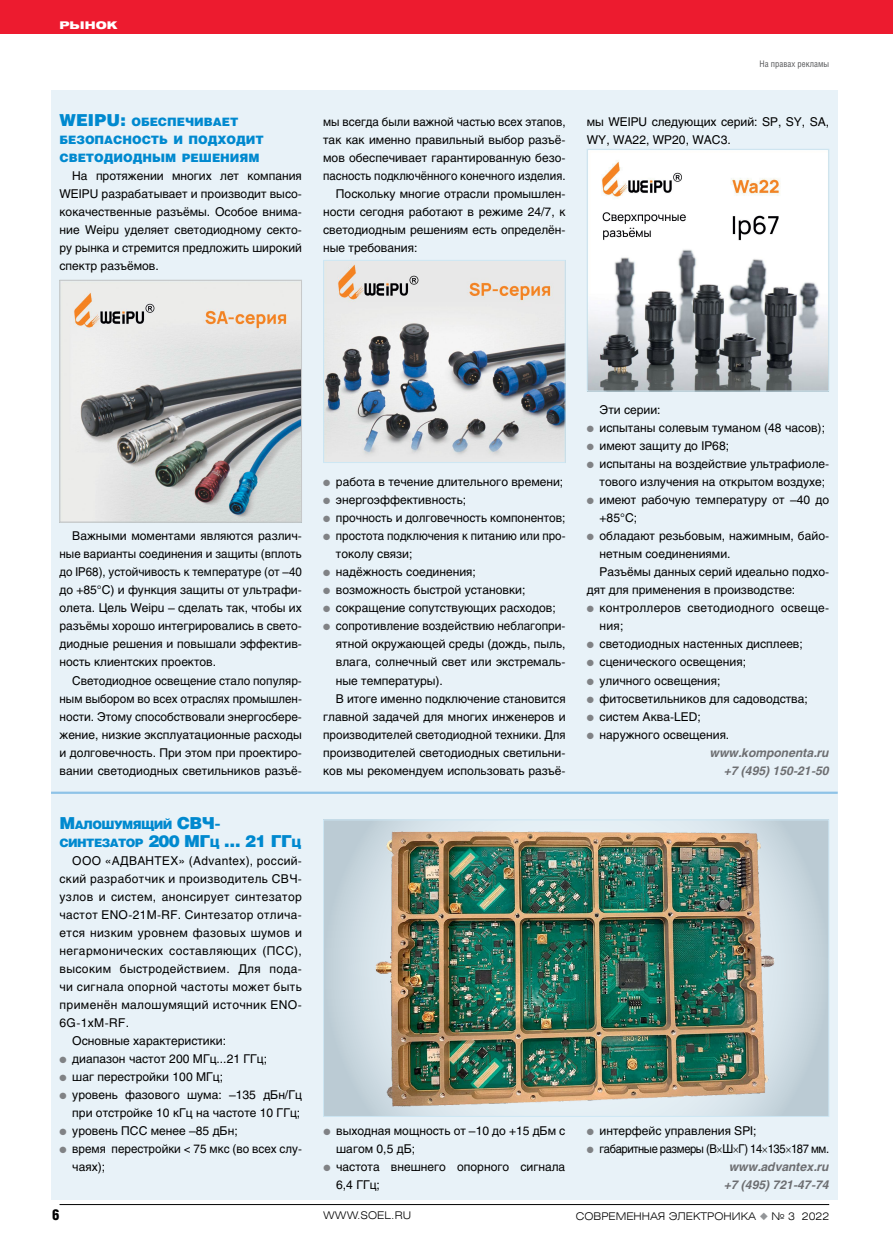
<style>
.page{position:relative;width:893px;height:1251px;background:#fff}
.page>*{position:absolute;margin:0;border:0;box-sizing:border-box;transform-origin:0 0}
.t1{font:16.5px "Helios Black C";color:#0089cf}
.t2{font:15px "Helios Cond Black C";color:#000}
.t3{font:12px/18px "Helios C";color:#000}
.t4{font:12px "Helios C";letter-spacing:.03em;color:#000}
.t5{font:12px/18px "Helios C";color:#000;scale:.96 1}
.t6{font:12px/18px "Helios C";letter-spacing:-.035em;color:#000;text-align:right;scale:.93 1}
.t7{font:12px "Helios C";color:#000;scale:.95 1}
.t8{font:12px/18px "Helios C";letter-spacing:.02em;color:#000}
.t9{font:italic 700 12px "Helios C";color:#6d6e71}
.t10{font:12px "Calibri";color:#000}
.t11{font:11.55px/18px "Helios Black C";color:#0089cf}
.t12{font:11.55px "Helios Black C";letter-spacing:-.05em;color:#0089cf}
.t13{font:10.5px "Helios Ext Light C";color:#000}
.t14{font:10.5px "Helios Ext Black C";color:#fff}
.t15{font:9px "Helios Cond C";color:#58595b}
.s1{font-size:16.5px}
.s2{color:#808285}
.s3{font-weight:700;font-style:italic;color:#6d6e71}
.s4{color:#939598}
</style>
<div class="page">
<div style="left:0;top:0;width:893px;height:34px;background:#ed1b2f"></div>
<hr style="left:60px;top:1203px;width:769px;height:1px;background:#000">
<div style="left:51px;top:90px;width:787px;height:1109px;background:#e8f2f8"></div>
<img style="left:62px;top:282px;width:238px;height:238px">
<div style="left:60px;top:280px;width:242px;height:242px;border:1px solid #c7c9ca"></div>
<img style="left:325px;top:262px;width:239px;height:199px">
<div style="left:323px;top:260px;width:243px;height:203px;border:1px solid #cde7f4"></div>
<img style="left:589px;top:151px;width:238px;height:238px">
<div style="left:587px;top:149px;width:242px;height:242px;border:1px solid #cde7f4"></div>
<hr style="left:51px;top:791px;width:787px;height:1px;background:#78b7e4">
<hr style="left:51px;top:792px;width:787px;height:1px;background:#78b7e4">
<svg style="left:325px;top:821px;width:502px;height:293px;background:#c4d3db"></svg>
<img style="left:369px;top:821px;width:414px;height:292px">
<div style="left:323px;top:819px;width:506px;height:297px;border:1px solid #cde7f4"></div>
<p class="t14" style="left:60px;top:19px;width:59px">РЫНОК</p>
<p class="t11" style="left:60px;top:112px;width:206px"><span class="s1">WEIPU:</span> обеспечивает безопасность и подходит светодиодным решениям</p>
<p class="t3" style="left:60px;top:167px;width:244px;text-align:justify;text-indent:13px">На протяжении многих лет компания WEIPU разрабатывает и производит высо&shy;кокачественные разъёмы. Особое внима&shy;ние Weipu уделяет светодиодному секто&shy;ру рынка и стремится предложить широкий спектр разъёмов.</p>
<p class="t5" style="left:323px;top:113px;width:254px">мы всегда были важной частью всех этапов,</p>
<p class="t3" style="left:323px;top:131px;width:244px">так как именно правильный выбор разъё-</p>
<p class="t3" style="left:323px;top:149px;width:244px">мов обеспечивает гарантированную безо-</p>
<p class="t7" style="left:323px;top:169px;width:257px">пасность подключённого конечного изделия.</p>
<p class="t3" style="left:336px;top:185px;width:231px">Поскольку многие отрасли промышлен-</p>
<p class="t3" style="left:323px;top:203px;width:244px">ности сегодня работают в режиме 24/7, к</p>
<p class="t3" style="left:323px;top:221px;width:244px">светодиодным решениям есть определён-</p>
<p class="t3" style="left:323px;top:239px;width:96px">ные требования:</p>
<p class="t15" style="left:760px;top:58px;width:71px">На правах рекламы</p>
<p class="t3" style="left:587px;top:113px;width:244px">мы WEIPU следующих серий: SP, SY, SA,<br>WY, WA22, WP20, WAC3.</p>
<p class="t10" style="left:629px;top:216px;width:7px">..</p>
<p class="t3" style="left:60px;top:527px;width:244px;text-align:justify;text-indent:13px">Важными моментами являются различ&shy;ные варианты соединения и защиты (вплоть до IP68), устойчивость к температуре (от –40 до +85°C) и функция защиты от ультрафи&shy;олета. Цель Weipu – сделать так, чтобы их разъёмы хорошо интегрировались в свето&shy;диодные решения и повышали эффектив&shy;ность клиентских проектов.</p>
<p class="t3" style="left:60px;top:671px;width:244px;text-align:justify;text-indent:13px">Светодиодное освещение стало популяр&shy;ным выбором во всех отраслях промышлен&shy;ности. Этому способствовали энергосбере&shy;жение, низкие эксплуатационные расходы и долговечность. При этом при проектиро&shy;вании светодиодных светильников разъё-</p>
<p class="t12" style="left:60px;top:817px;width:131px"><span class="s1">М</span>алошумящий <span class="s1">СВЧ</span></p>
<h1 class="t1" style="left:214px;top:812px;width:8px">-</h1>
<p class="t12" style="left:60px;top:835px;width:243px">синтезатор <span class="s1">200 МГ</span>ц <span class="s1">… 21 ГГ</span>ц</p>
<p class="t4" style="left:72px;top:853px;width:231px">ООО «АДВАНТЕХ» (Advantex), россий-</p>
<p class="t4" style="left:60px;top:871px;width:244px">ский разработчик и производитель СВЧ-</p>
<p class="t4" style="left:60px;top:889px;width:244px">узлов и систем, анонсирует синтезатор</p>
<p class="t4" style="left:60px;top:907px;width:244px">частот ENO-21M-RF. Синтезатор отлича-</p>
<p class="t4" style="left:60px;top:925px;width:244px">ется низким уровнем фазовых шумов и</p>
<p class="t4" style="left:60px;top:943px;width:244px">негармонических составляющих (ПСС),</p>
<p class="t4" style="left:60px;top:961px;width:244px">высоким быстродействием. Для пода-</p>
<p class="t4" style="left:60px;top:979px;width:244px">чи сигнала опорной частоты может быть</p>
<p class="t4" style="left:60px;top:997px;width:244px">применён малошумящий источник ENO-</p>
<p class="t3" style="left:60px;top:1013px;width:71px">6G-1xM-RF.</p>
<p class="t3" style="left:72px;top:1031px;width:155px">Основные характеристики:</p>
<p class="t3" style="left:60px;top:1049px;width:209px"><span class="s2">●</span> диапазон частот 200 МГц...21 ГГц;</p>
<p class="t3" style="left:60px;top:1067px;width:165px"><span class="s2">●</span> шаг перестройки 100 МГц;</p>
<p class="t3" style="left:60px;top:1085px;width:244px;text-align:right"><span class="s2">●</span> уровень фазового шума: –135 дБн/Гц при отстройке 10 кГц на частоте 10 ГГц;</p>
<p class="t3" style="left:60px;top:1121px;width:180px"><span class="s2">●</span> уровень ПСС менее –85 дБн;</p>
<p class="t3" style="left:72px;top:1139px;width:231px;text-indent:-13px"><span class="s2">●</span> время перестройки &lt; 75 мкс (во всех слу&shy;чаях);</p>
<p class="t2" style="left:52px;top:1205px;width:9px">6</p>
<p class="t3" style="left:323px;top:473px;width:242px"><span class="s2">●</span> работа в течение длительного времени;</p>
<p class="t3" style="left:323px;top:491px;width:145px"><span class="s2">●</span> энергоэффективность;</p>
<p class="t3" style="left:323px;top:509px;width:244px"><span class="s2">●</span> прочность и долговечность компонентов;</p>
<p class="t5" style="left:336px;top:527px;width:241px;text-indent:-13px"><span class="s2">●</span> простота подключения к питанию или про&shy;токолу связи;</p>
<p class="t3" style="left:323px;top:563px;width:154px"><span class="s2">●</span> надёжность соединения;</p>
<p class="t3" style="left:323px;top:581px;width:204px"><span class="s2">●</span> возможность быстрой установки;</p>
<p class="t3" style="left:323px;top:599px;width:234px"><span class="s2">●</span> сокращение сопутствующих расходов;</p>
<p class="t3" style="left:323px;top:617px;width:244px"><span class="s2">●</span> сопротивление воздействию неблагопри-</p>
<p class="t3" style="left:336px;top:635px;width:231px">ятной окружающей среды (дождь, пыль,</p>
<p class="t3" style="left:336px;top:653px;width:231px">влага, солнечный свет или экстремаль-</p>
<p class="t3" style="left:336px;top:671px;width:109px">ные температуры).</p>
<p class="t3" style="left:336px;top:689px;width:231px">В итоге именно подключение становится</p>
<p class="t3" style="left:323px;top:707px;width:244px">главной задачей для многих инженеров и</p>
<p class="t3" style="left:323px;top:725px;width:244px">производителей светодиодной техники. Для</p>
<p class="t3" style="left:323px;top:743px;width:244px">производителей светодиодных светильни-</p>
<p class="t3" style="left:323px;top:761px;width:244px">ков мы рекомендуем использовать разъё-</p>
<p class="t3" style="left:600px;top:401px;width:63px">Эти серии:</p>
<p class="t3" style="left:587px;top:419px;width:240px"><span class="s2">●</span> испытаны солевым туманом (48 часов);</p>
<p class="t3" style="left:587px;top:437px;width:144px"><span class="s2">●</span> имеют защиту до IP68;</p>
<p class="t3" style="left:600px;top:455px;width:231px;text-indent:-13px"><span class="s2">●</span> испытаны на воздействие ультрафиоле&shy;тового излучения на открытом воздухе;</p>
<p class="t3" style="left:600px;top:491px;width:231px;text-indent:-13px"><span class="s2">●</span> имеют рабочую температуру от –40 до +85°C;</p>
<p class="t3" style="left:587px;top:527px;width:244px"><span class="s2">●</span> обладают резьбовым, нажимным, байо-</p>
<p class="t3" style="left:600px;top:545px;width:132px">нетным соединениями.</p>
<p class="t3" style="left:600px;top:563px;width:231px">Разъёмы данных серий идеально подхо-</p>
<p class="t3" style="left:587px;top:581px;width:210px">дят для применения в производстве:</p>
<p class="t8" style="left:600px;top:599px;width:231px;text-indent:-13px"><span class="s2">●</span> контроллеров светодиодного освеще&shy;ния;</p>
<p class="t3" style="left:587px;top:635px;width:218px"><span class="s2">●</span> светодиодных настенных дисплеев;</p>
<p class="t3" style="left:587px;top:653px;width:161px"><span class="s2">●</span> сценического освещения;</p>
<p class="t3" style="left:587px;top:671px;width:135px"><span class="s2">●</span> уличного освещения;</p>
<p class="t3" style="left:587px;top:689px;width:223px"><span class="s2">●</span> фитосветильников для садоводства;</p>
<p class="t3" style="left:587px;top:707px;width:115px"><span class="s2">●</span> систем Аква-LED;</p>
<p class="t3" style="left:587px;top:725px;width:144px"><span class="s2">●</span> наружного освещения.</p>
<p class="t9" style="left:710px;top:745px;width:120px">www.komponenta.ru</p>
<p class="t9" style="left:724px;top:763px;width:106px">+7 (495) 150-21-50</p>
<p class="t3" style="left:336px;top:1121px;width:231px;text-indent:-13px"><span class="s2">●</span> выходная мощность от –10 до +15 дБм с шагом 0,5 дБ;</p>
<p class="t3" style="left:336px;top:1157px;width:231px;text-indent:-13px"><span class="s2">●</span> частота внешнего опорного сигнала<br>6,4 ГГц;</p>
<p class="t3" style="left:587px;top:1121px;width:171px"><span class="s2">●</span> интерфейс управления SPI;</p>
<p class="t6" style="left:587px;top:1139px;width:262px"><span class="s2">●</span> габаритные размеры (В Ш Г) 14 135 187 мм. <span class="s3">www.advantex.ru<br>+7 (495) 721-47-74</span></p>
<p class="t13" style="left:323px;top:1208px;width:89px">WWW.SOEL.RU</p>
<p class="t13" style="left:576px;top:1208px;width:255px">СОВРЕМЕННАЯ ЭЛЕКТРОНИКА <span class="s4">◆</span> № 3 2022</p>
</div>
